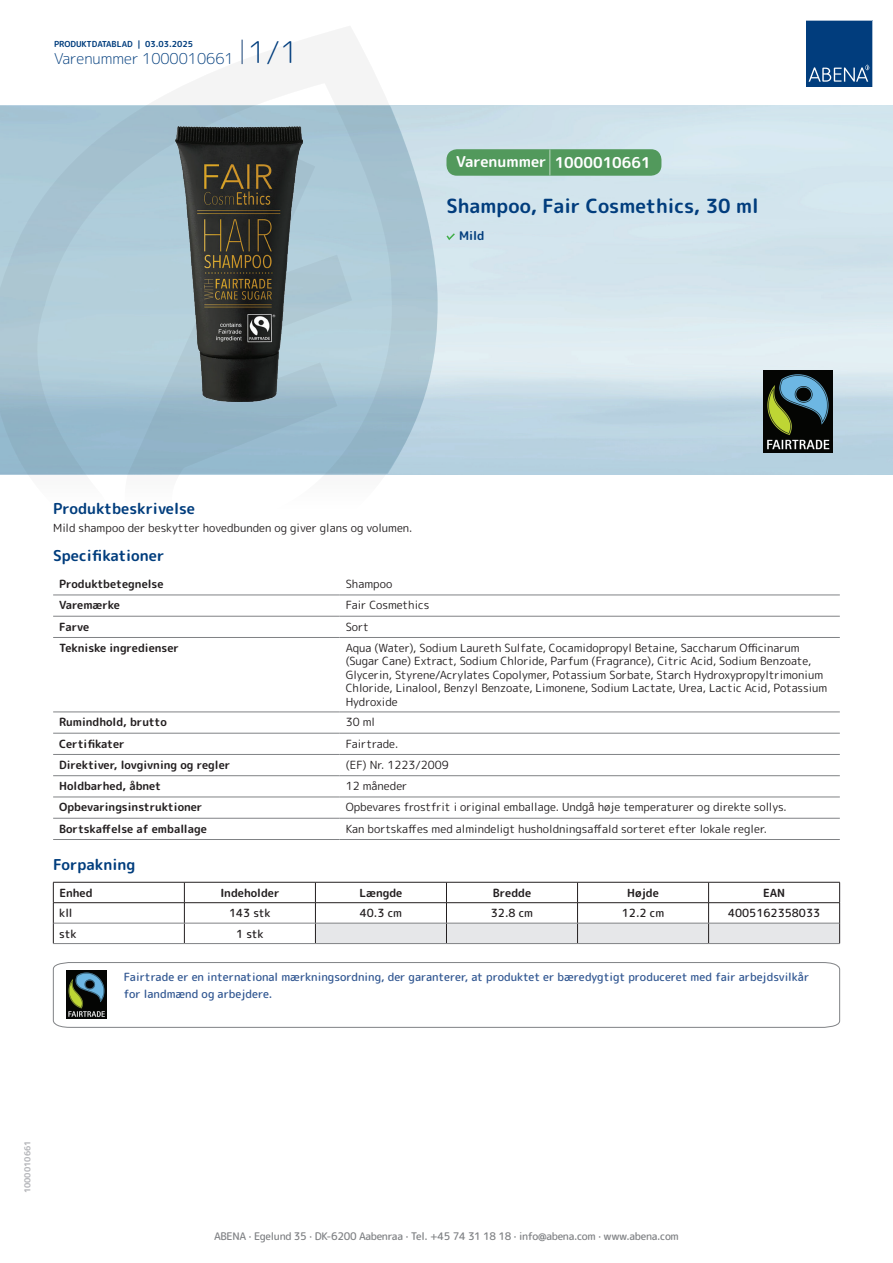
<style>
.page{position:relative;width:893px;height:1263px;background:#fff}
.page>*{position:absolute;margin:0;border:0;box-sizing:border-box;transform-origin:0 0}
.t1{font:700 19.5px "Rounded Mplus 1 c";color:#013d7d}
.t2{font:700 15px "Rounded Mplus 1 c";color:#013d7d}
.t3{font:300 15px "Rounded Mplus 1 c";color:#013d7d}
.t4{font:700 15px "Rounded Mplus 1 c";color:#fff}
.t5{font:700 12px "Rounded Mplus 1 c";color:#013d7d}
.t6{font:11.25px/13.5px "Rounded Mplus 1 c";color:#231f20}
.t7{font:700 11.25px "Rounded Mplus 1 c";color:#231f20}
.t8{font:500 11.25px/16.5px "Rounded Mplus 1 c";color:#305691}
.t9{font:500 11.25px "Rounded Mplus 1 c";color:#231f20}
.t10{font:500 10.5px "Rounded Mplus 1 c";letter-spacing:-.03em;color:#808285}
.t11{font:700 8.25px "Rounded Mplus 1 c";color:#013d7d}
.t12{font:700 8.25px "Rounded Mplus 1 c";color:#b2b3b7}
.s1{font-size:30px}
.s2{font-size:25.5px}
</style>
<div class="page">
<img style="left:439px;top:106px;width:454px;height:368px">
<svg style="left:0;top:26px;width:439px;height:569px"></svg>
<svg style="left:0;top:106px;width:438px;height:368px;background:#a7c5d3"></svg>
<svg style="left:242px;top:40px;width:1px;height:24px"></svg>
<svg style="left:806px;top:20px;width:67px;height:67px;background:#144b86"></svg>
<img style="left:176px;top:127px;width:126px;height:275px">
<hr style="left:53px;top:595px;width:287px;height:1px;background:#808285">
<hr style="left:340px;top:595px;width:500px;height:1px;background:#808285">
<hr style="left:53px;top:616px;width:287px;height:1px;background:#808285">
<hr style="left:340px;top:616px;width:500px;height:1px;background:#808285">
<hr style="left:53px;top:637px;width:287px;height:1px;background:#808285">
<hr style="left:340px;top:637px;width:500px;height:1px;background:#808285">
<hr style="left:53px;top:712px;width:287px;height:1px;background:#808285">
<hr style="left:340px;top:712px;width:500px;height:1px;background:#808285">
<hr style="left:53px;top:733px;width:287px;height:1px;background:#808285">
<hr style="left:340px;top:733px;width:500px;height:1px;background:#808285">
<hr style="left:53px;top:754px;width:287px;height:1px;background:#808285">
<hr style="left:340px;top:754px;width:500px;height:1px;background:#808285">
<hr style="left:53px;top:775px;width:287px;height:1px;background:#808285">
<hr style="left:340px;top:775px;width:500px;height:1px;background:#808285">
<hr style="left:53px;top:797px;width:287px;height:1px;background:#808285">
<hr style="left:340px;top:797px;width:500px;height:1px;background:#808285">
<hr style="left:53px;top:818px;width:287px;height:1px;background:#808285">
<hr style="left:340px;top:818px;width:500px;height:1px;background:#808285">
<hr style="left:53px;top:839px;width:287px;height:1px;background:#808285">
<hr style="left:340px;top:839px;width:500px;height:1px;background:#808285">
<hr style="left:53px;top:882px;width:131px;height:1px;background:#231f20">
<hr style="left:184px;top:882px;width:131px;height:1px;background:#231f20">
<hr style="left:53px;top:902px;width:131px;height:1px;background:#231f20">
<hr style="left:184px;top:902px;width:131px;height:1px;background:#231f20">
<svg style="left:53px;top:882px;width:1px;height:61px"></svg>
<svg style="left:184px;top:882px;width:1px;height:61px"></svg>
<svg style="left:315px;top:882px;width:525px;height:61px"></svg>
<hr style="left:54px;top:923px;width:130px;height:1px;background:#808285">
<hr style="left:184px;top:923px;width:131px;height:1px;background:#808285">
<hr style="left:315px;top:923px;width:131px;height:1px;background:#808285">
<hr style="left:446px;top:923px;width:131px;height:1px;background:#808285">
<hr style="left:577px;top:923px;width:132px;height:1px;background:#808285">
<hr style="left:709px;top:923px;width:130px;height:1px;background:#808285">
<hr style="left:53px;top:943px;width:131px;height:1px;background:#808285">
<hr style="left:184px;top:943px;width:131px;height:1px;background:#808285">
<hr style="left:315px;top:943px;width:131px;height:1px;background:#808285">
<hr style="left:446px;top:943px;width:131px;height:1px;background:#808285">
<hr style="left:577px;top:943px;width:132px;height:1px;background:#808285">
<hr style="left:709px;top:943px;width:131px;height:1px;background:#808285">
<svg style="left:53px;top:962px;width:787px;height:66px"></svg>
<img style="left:763px;top:371px;width:70px;height:81px">
<svg style="left:446px;top:233px;width:9px;height:7px"></svg>
<div style="left:446px;top:149px;width:215px;height:27px;background:#52995c;border-radius:10px"></div>
<p class="t11" style="left:54px;top:38px;width:141px">PRODUKTDATABLAD | 03.03.2025</p>
<h2 class="t3" style="left:54px;top:48px;width:246px">Varenummer 1000010661 <span class="s1">1/1</span></h2>
<h2 class="t4" style="left:456px;top:152px;width:196px">Varenummer <span class="s2">|</span> 1000010661</h2>
<h1 class="t1" style="left:446px;top:192px;width:314px">Shampoo, Fair Cosmethics, 30 ml</h1>
<p class="t5" style="left:459px;top:227px;width:27px">Mild</p>
<h2 class="t2" style="left:53px;top:498px;width:143px">Produktbeskrivelse</h2>
<p class="t6" style="left:53px;top:521px;width:361px">Mild shampoo der beskytter hovedbunden og giver glans og volumen.</p>
<h2 class="t2" style="left:53px;top:545px;width:113px">Specifikationer</h2>
<p class="t7" style="left:59px;top:576px;width:106px">Produktbetegnelse</p>
<p class="t6" style="left:346px;top:577px;width:48px">Shampoo</p>
<p class="t7" style="left:59px;top:597px;width:62px">Varemærke</p>
<p class="t6" style="left:346px;top:598px;width:85px">Fair Cosmethics</p>
<p class="t7" style="left:59px;top:618px;width:32px">Farve</p>
<p class="t6" style="left:346px;top:620px;width:25px">Sort</p>
<p class="t7" style="left:59px;top:640px;width:121px">Tekniske ingredienser</p>
<p class="t6" style="left:346px;top:641px;width:483px">Aqua (Water), Sodium Laureth Sulfate, Cocamidopropyl Betaine, Saccharum Officinarum (Sugar Cane) Extract, Sodium Chloride, Parfum (Fragrance), Citric Acid, Sodium Benzoate, Glycerin, Styrene/Acrylates Copolymer, Potassium Sorbate, Starch Hydroxypropyltrimonium Chloride, Linalool, Benzyl Benzoate, Limonene, Sodium Lactate, Urea, Lactic Acid, Potassium Hydroxide</p>
<p class="t7" style="left:59px;top:714px;width:109px">Rumindhold, brutto</p>
<p class="t6" style="left:346px;top:715px;width:31px">30 ml</p>
<p class="t7" style="left:59px;top:735px;width:67px">Certifikater</p>
<p class="t6" style="left:346px;top:737px;width:54px">Fairtrade.</p>
<p class="t7" style="left:59px;top:757px;width:173px">Direktiver, lovgivning og regler</p>
<p class="t6" style="left:346px;top:758px;width:104px">(EF) Nr. 1223/2009</p>
<p class="t7" style="left:59px;top:778px;width:104px">Holdbarhed, åbnet</p>
<p class="t6" style="left:346px;top:779px;width:63px">12 måneder</p>
<p class="t7" style="left:59px;top:799px;width:145px">Opbevaringsinstruktioner</p>
<p class="t6" style="left:346px;top:800px;width:442px">Opbevares frostfrit i original emballage. Undgå høje temperaturer og direkte sollys.</p>
<p class="t7" style="left:59px;top:821px;width:149px">Bortskaffelse af emballage</p>
<p class="t6" style="left:346px;top:822px;width:423px">Kan bortskaffes med almindeligt husholdningsaffald sorteret efter lokale regler.</p>
<h2 class="t2" style="left:53px;top:853px;width:84px">Forpakning</h2>
<p class="t7" style="left:59px;top:884px;width:35px">Enhed</p>
<p class="t7" style="left:220px;top:884px;width:61px">Indeholder</p>
<p class="t7" style="left:359px;top:884px;width:44px">Længde</p>
<p class="t7" style="left:493px;top:884px;width:40px">Bredde</p>
<p class="t7" style="left:627px;top:884px;width:33px">Højde</p>
<p class="t7" style="left:763px;top:884px;width:24px">EAN</p>
<p class="t9" style="left:59px;top:905px;width:15px">kll</p>
<p class="t9" style="left:229px;top:905px;width:43px">143 stk</p>
<p class="t9" style="left:360px;top:905px;width:44px">40.3 cm</p>
<p class="t9" style="left:491px;top:905px;width:44px">32.8 cm</p>
<p class="t9" style="left:622px;top:905px;width:44px">12.2 cm</p>
<p class="t9" style="left:728px;top:905px;width:94px">4005162358033</p>
<p class="t9" style="left:59px;top:925px;width:19px">stk</p>
<p class="t9" style="left:236px;top:925px;width:29px">1 stk</p>
<p class="t8" style="left:124px;top:969px;width:687px">Fairtrade er en international mærkningsordning, der garanterer, at produktet er bæredygtigt produceret med fair arbejdsvilkår for landmænd og arbejdere.</p>
<p class="t12" style="left:22px;top:1193px;width:54px;rotate:-90deg">1000010661</p>
<p class="t10" style="left:214px;top:1229px;width:466px">ABENA · Egelund 35 · DK-6200 Aabenraa · Tel. +45 74 31 18 18 · info@abena.com · www.abena.com</p>
</div>
